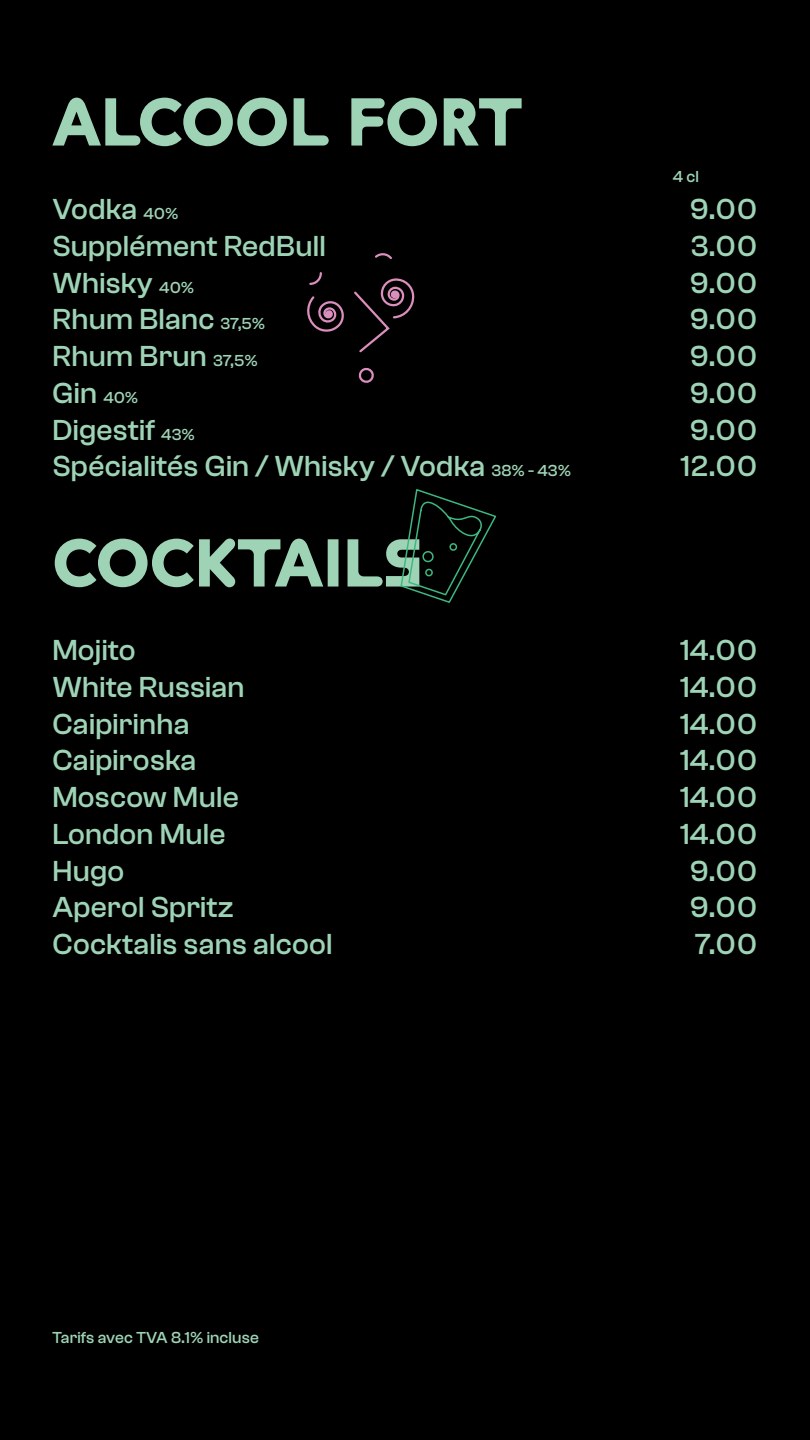
<style>
.page{position:relative;width:810px;height:1440px;background:#000001}
.page>*{position:absolute;margin:0;border:0;box-sizing:border-box;transform-origin:0 0}
.t1{font:700 67.5px "ABC Maxi Round Unlicensed Trial";color:#9ed4b5}
.t2{font:500 30px "Clash Grotesk";letter-spacing:.01em;color:#9ed4b5}
.t3{font:500 16.5px "Clash Grotesk";letter-spacing:.005em;color:#9ed4b5}
.s1{font-size:16.5px}
</style>
<div class="page">
<svg style="left:307px;top:253px;width:107px;height:130px"></svg>
<svg style="left:400px;top:489px;width:97px;height:114px"></svg>
<h1 class="t1" style="left:52px;top:78px;width:472px">ALCOOL FORT</h1>
<p class="t3" style="left:673px;top:168px;width:28px">4 cl</p>
<p class="t2" style="left:52px;top:192px;width:127px">Vodka <span class="s1">40%</span></p>
<p class="t2" style="left:690px;top:192px;width:69px">9.00</p>
<p class="t2" style="left:53px;top:229px;width:275px">Supplément RedBull</p>
<p class="t2" style="left:691px;top:229px;width:68px">3.00</p>
<p class="t2" style="left:53px;top:266px;width:143px">Whisky <span class="s1">40%</span></p>
<p class="t2" style="left:690px;top:266px;width:69px">9.00</p>
<p class="t2" style="left:53px;top:303px;width:214px">Rhum Blanc <span class="s1">37,5%</span></p>
<p class="t2" style="left:690px;top:303px;width:69px">9.00</p>
<p class="t2" style="left:53px;top:339px;width:207px">Rhum Brun <span class="s1">37,5%</span></p>
<p class="t2" style="left:690px;top:339px;width:69px">9.00</p>
<p class="t2" style="left:53px;top:376px;width:87px">Gin <span class="s1">40%</span></p>
<p class="t2" style="left:690px;top:376px;width:69px">9.00</p>
<p class="t2" style="left:53px;top:413px;width:144px">Digestif <span class="s1">43%</span></p>
<p class="t2" style="left:690px;top:413px;width:69px">9.00</p>
<p class="t2" style="left:52px;top:450px;width:520px">Spécialités Gin / Whisky / Vodka <span class="s1">38% - 43%</span></p>
<p class="t2" style="left:680px;top:450px;width:79px">12.00</p>
<h1 class="t1" style="left:52px;top:519px;width:372px">COCKTAILS</h1>
<p class="t2" style="left:52px;top:633px;width:85px">Mojito</p>
<p class="t2" style="left:680px;top:633px;width:79px">14.00</p>
<p class="t2" style="left:52px;top:670px;width:194px">White Russian</p>
<p class="t2" style="left:680px;top:670px;width:79px">14.00</p>
<p class="t2" style="left:52px;top:707px;width:138px">Caipirinha</p>
<p class="t2" style="left:680px;top:707px;width:79px">14.00</p>
<p class="t2" style="left:52px;top:744px;width:145px">Caipiroska</p>
<p class="t2" style="left:680px;top:744px;width:79px">14.00</p>
<p class="t2" style="left:52px;top:780px;width:188px">Moscow Mule</p>
<p class="t2" style="left:680px;top:780px;width:79px">14.00</p>
<p class="t2" style="left:52px;top:817px;width:175px">London Mule</p>
<p class="t2" style="left:680px;top:817px;width:79px">14.00</p>
<p class="t2" style="left:52px;top:854px;width:73px">Hugo</p>
<p class="t2" style="left:690px;top:854px;width:69px">9.00</p>
<p class="t2" style="left:52px;top:891px;width:183px">Aperol Spritz</p>
<p class="t2" style="left:690px;top:891px;width:69px">9.00</p>
<p class="t2" style="left:52px;top:927px;width:281px">Cocktalis sans alcool</p>
<p class="t2" style="left:695px;top:927px;width:64px">7.00</p>
<p class="t3" style="left:52px;top:1328px;width:208px">Tarifs avec TVA 8.1% incluse</p>
</div>
